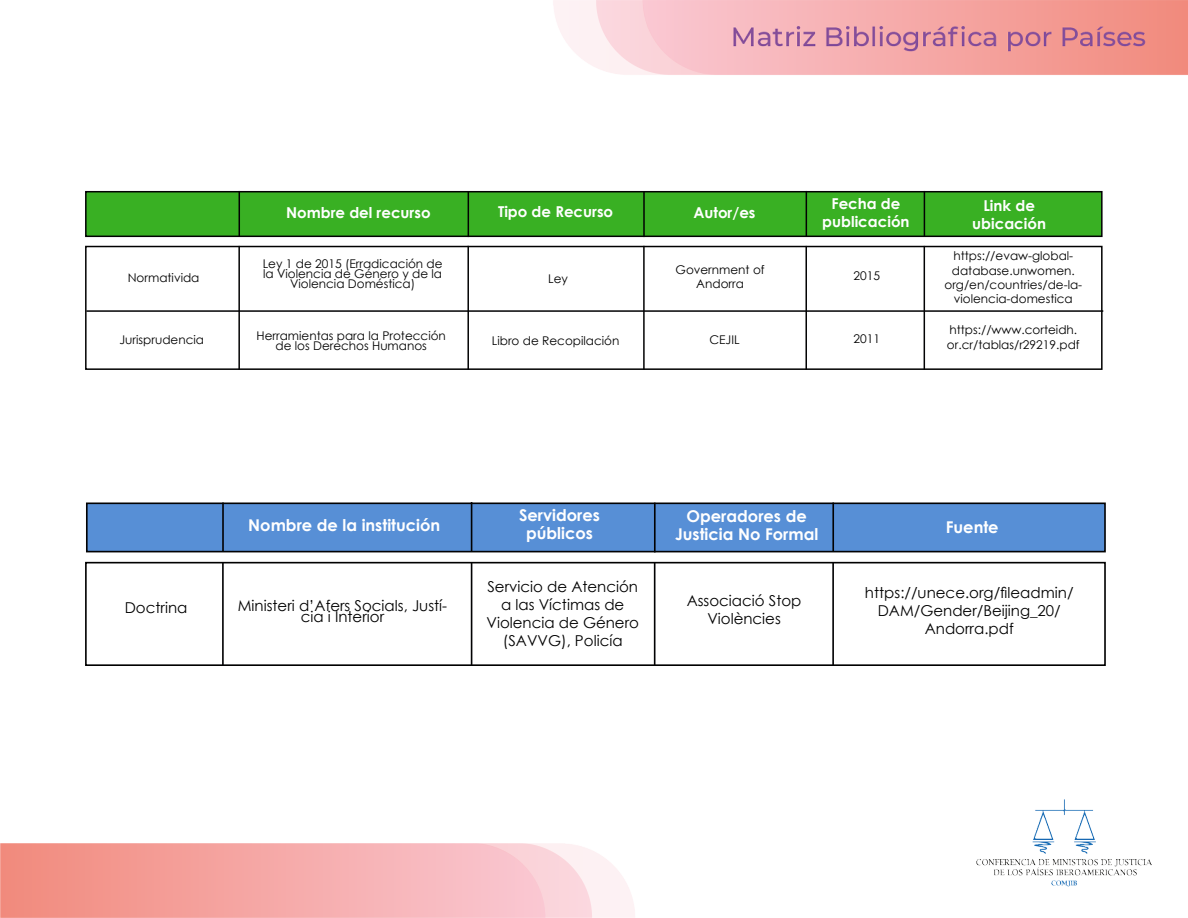
<style>
.page{position:relative;width:1188px;height:918px;background:#fff}
.page>*{position:absolute;margin:0;border:0;box-sizing:border-box;transform-origin:0 0}
.t1{font:700 16.2px/18px "Century Gothic";color:#fff;text-align:center}
.t2{font:15px/18px "Century Gothic";color:#000;text-align:center}
.t3{font:700 15px/18px "Century Gothic";color:#fff;text-align:center}
.t4{font:12px/14.4px "Century Gothic";color:#000;text-align:center}
</style>
<div class="page">
<img style="left:0;top:0;width:1188px;height:918px">
<div style="left:85px;top:562px;width:1021px;height:104px;border:2px solid #000"></div>
<div style="left:86px;top:503px;width:1020px;height:49px;background:#578fd6;border:2px solid #020203"></div>
<hr style="left:222px;top:502px;width:2px;height:50px;background:#020203">
<hr style="left:471px;top:502px;width:1px;height:50px;background:#020203">
<hr style="left:654px;top:503px;width:2px;height:49px;background:#020203">
<hr style="left:832px;top:502px;width:2px;height:50px;background:#020203">
<hr style="left:222px;top:562px;width:2px;height:104px;background:#020203">
<hr style="left:471px;top:562px;width:1px;height:104px;background:#020203">
<hr style="left:654px;top:562px;width:1px;height:104px;background:#020203">
<hr style="left:832px;top:562px;width:2px;height:104px;background:#020203">
<div style="left:85px;top:246px;width:1018px;height:124px;border:2px solid #000"></div>
<div style="left:85px;top:191px;width:1018px;height:46px;background:#39b023;border:2px solid #020203"></div>
<hr style="left:239px;top:191px;width:1px;height:46px;background:#020203">
<hr style="left:468px;top:191px;width:1px;height:46px;background:#020203">
<hr style="left:643px;top:191px;width:2px;height:46px;background:#020203">
<hr style="left:806px;top:191px;width:1px;height:46px;background:#020203">
<hr style="left:924px;top:191px;width:1px;height:46px;background:#020203">
<hr style="left:86px;top:310px;width:1017px;height:2px;background:#020203">
<hr style="left:238px;top:246px;width:2px;height:124px;background:#020203">
<hr style="left:467px;top:246px;width:2px;height:124px;background:#020203">
<hr style="left:643px;top:246px;width:2px;height:124px;background:#020203">
<hr style="left:805px;top:246px;width:2px;height:124px;background:#020203">
<hr style="left:924px;top:246px;width:1px;height:124px;background:#020203">
<p class="t4" style="left:128px;top:270px;width:73px">Normativida</p>
<p class="t4" style="left:120px;top:333px;width:86px">Jurisprudencia</p>
<p class="t3" style="left:286px;top:203px;width:146px">Nombre del recurso</p>
<p class="t4" style="left:263px;top:258px;width:181px;line-height:10.4px">Ley 1 de 2015 (Erradicación de la Violencia de Género y de la<br>Violencia Doméstica)</p>
<p class="t4" style="left:257px;top:330px;width:191px;line-height:10.4px">Herramientas para la Protección de los Derechos Humanos</p>
<p class="t3" style="left:498px;top:202px;width:117px">Tipo de Recurso</p>
<p class="t3" style="left:693px;top:203px;width:64px">Autor/es</p>
<p class="t3" style="left:822px;top:194px;width:89px">Fecha de publicación</p>
<p class="t3" style="left:972px;top:195px;width:75px">Link de ubicación</p>
<p class="t4" style="left:548px;top:272px;width:21px">Ley</p>
<p class="t4" style="left:492px;top:333px;width:129px">Libro de Recopilación</p>
<p class="t4" style="left:676px;top:262px;width:91px">Government of<br>Andorra</p>
<p class="t4" style="left:709px;top:333px;width:32px">CEJIL</p>
<p class="t4" style="left:854px;top:268px;width:28px">2015</p>
<p class="t4" style="left:854px;top:332px;width:28px">2011</p>
<p class="t4" style="left:944px;top:248px;width:139px">https://evaw-global&shy;database.unwomen. org/en/countries/de-la&shy;violencia-domestica</p>
<p class="t4" style="left:947px;top:323px;width:134px;text-align:left">https://www.corteidh. or.cr/tablas/r29219.pdf</p>
<h1 class="t1" style="left:519px;top:506px;width:82px">Servidores públicos</h1>
<h1 class="t1" style="left:675px;top:506px;width:145px">Operadores de<br>Justicia No Formal</h1>
<h1 class="t1" style="left:248px;top:516px;width:194px">Nombre de la institución</h1>
<h1 class="t1" style="left:946px;top:518px;width:54px">Fuente</h1>
<p class="t2" style="left:125px;top:599px;width:64px">Doctrina</p>
<p class="t2" style="left:238px;top:600px;width:211px;line-height:11.2px">Ministeri d’Afers Socials, Justí&shy;cia i Interior</p>
<p class="t2" style="left:486px;top:578px;width:154px">Servicio de Atención a las Víctimas de<br>Violencia de Género (SAVVG), Policía</p>
<p class="t2" style="left:687px;top:591px;width:116px">Associació Stop<br>Violències</p>
<p class="t2" style="left:865px;top:584px;width:210px">https://unece.org/fileadmin/<br>DAM/Gender/Beijing_20/<br>Andorra.pdf</p>
</div>
